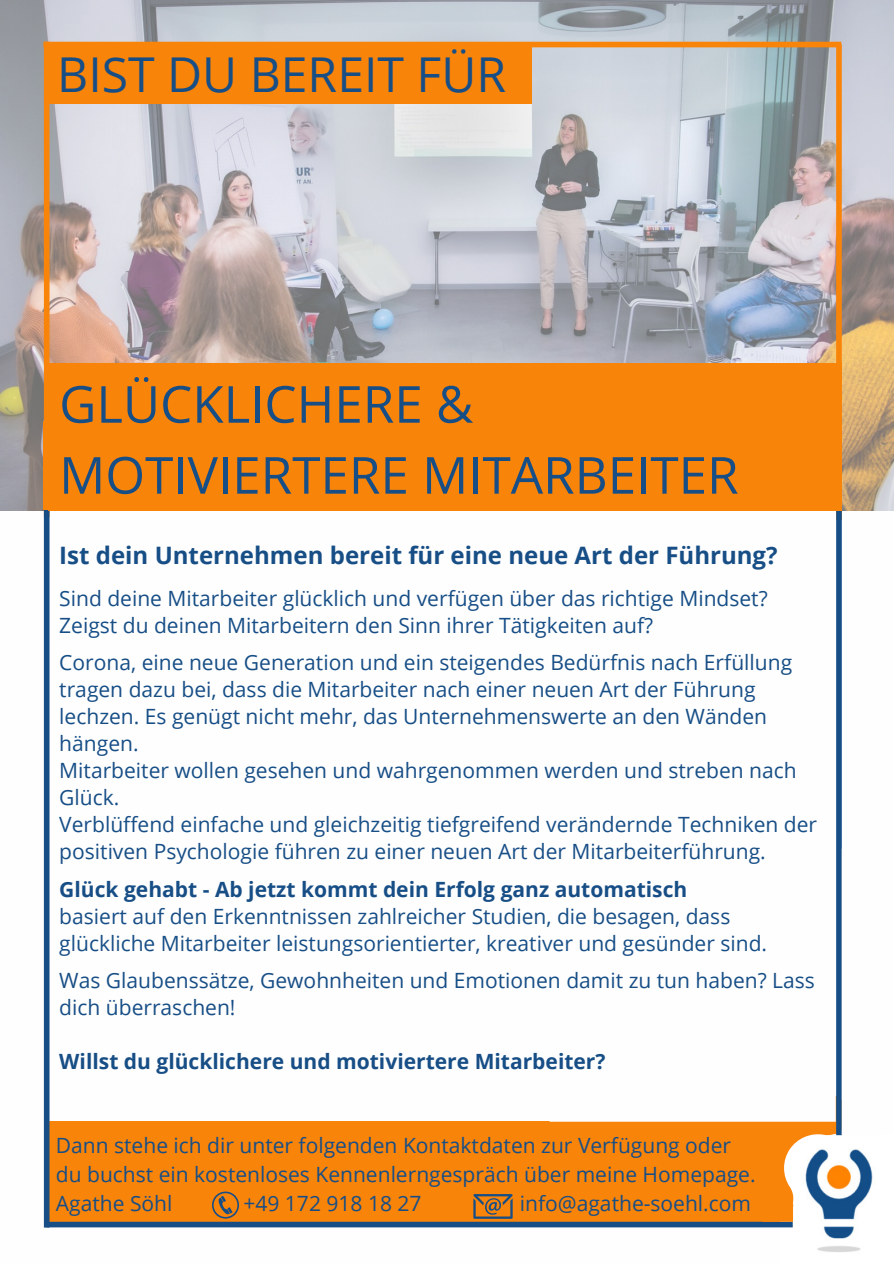
<style>
.page{position:relative;width:894px;height:1264px;background:#fff}
.page>*{position:absolute;margin:0;border:0;box-sizing:border-box;transform-origin:0 0}
.t1{font:51px/70.9px "Open Sans";color:#174e86}
.t2{font:48px "Open Sans";color:#174e86}
.t3{font:700 24px "Open Sans";color:#174e86}
.t4{font:21px/27px "Open Sans";color:#174e86}
.t5{font:700 21px "Open Sans";color:#174e86}
</style>
<div class="page">
<img style="left:0;top:0;width:893px;height:510px">
<div style="left:44px;top:42px;width:487px;height:62px;background:#f9840a"></div>
<div style="left:43px;top:42px;width:798px;height:5px;background:#f9840a"></div>
<div style="left:44px;top:42px;width:5px;height:475px;background:#f9840a"></div>
<div style="left:47px;top:1121px;width:790px;height:100px;background:#f9840a"></div>
<div style="left:44px;top:510px;width:5px;height:717px;background:#174e86"></div>
<img style="left:780px;top:1149px;width:93px;height:103px">
<div style="left:47px;top:1221px;width:745px;height:6px;background:#174e86"></div>
<svg style="left:835px;top:47px;width:6px;height:316px;background:#ed8d2a"></svg>
<svg style="left:835px;top:510px;width:6px;height:557px;fill:#174e86"></svg>
<svg style="left:716px;top:1067px;width:139px;height:159px"></svg>
<svg style="left:212px;top:1191px;width:27px;height:27px"></svg>
<svg style="left:473px;top:1194px;width:39px;height:24px"></svg>
<div style="left:762px;top:1199px;width:30px;height:22px;background:#f9840a"></div>
<div style="left:841px;top:848px;width:45px;height:286px;background:#fefefe"></div>
<div style="left:49px;top:363px;width:792px;height:147px;background:#f9840a"></div>
<h2 class="t2" style="left:57px;top:40px;width:450px">BIST DU BEREIT FÜR</h2>
<h1 class="t1" style="left:59px;top:367px;width:680px">GLÜCKLICHERE &amp;<br>MOTIVIERTERE MITARBEITER</h1>
<p class="t3" style="left:59px;top:538px;width:719px">Ist dein Unternehmen bereit für eine neue Art der Führung?</p>
<p class="t4" style="left:59px;top:584px;width:709px">Sind deine Mitarbeiter glücklich und verfügen über das richtige Mindset?<br>Zeigst du deinen Mitarbeitern den Sinn ihrer Tätigkeiten auf?</p>
<p class="t4" style="left:59px;top:648px;width:759px">Corona, eine neue Generation und ein steigendes Bedürfnis nach Erfüllung tragen dazu bei, dass die Mitarbeiter nach einer neuen Art der Führung lechzen. Es genügt nicht mehr, das Unternehmenswerte an den Wänden hängen.<br>Mitarbeiter wollen gesehen und wahrgenommen werden und streben nach Glück.<br>Verblüffend einfache und gleichzeitig tiefgreifend verändernde Techniken der positiven Psychologie führen zu einer neuen Art der Mitarbeiterführung.</p>
<p class="t5" style="left:59px;top:874px;width:629px">Glück gehabt - Ab jetzt kommt dein Erfolg ganz automatisch</p>
<p class="t4" style="left:59px;top:902px;width:709px">basiert auf den Erkenntnissen zahlreicher Studien, die besagen, dass glückliche Mitarbeiter leistungsorientierter, kreativer und gesünder sind.</p>
<p class="t4" style="left:59px;top:966px;width:756px">Was Glaubenssätze, Gewohnheiten und Emotionen damit zu tun haben? Lass dich überraschen!</p>
<p class="t5" style="left:59px;top:1046px;width:547px">Willst du glücklichere und motiviertere Mitarbeiter?</p>
<p class="t4" style="left:56px;top:1130px;width:701px;line-height:29.2px">Dann stehe ich dir unter folgenden Kontaktdaten zur Verfügung oder du buchst ein kostenloses Kennenlerngespräch über meine Homepage.<br>Agathe Söhl</p>
<p class="t4" style="left:243px;top:1189px;width:179px">+49 172 918 18 27</p>
<p class="t4" style="left:519px;top:1189px;width:233px">info@agathe-soehl.com</p>
</div>
